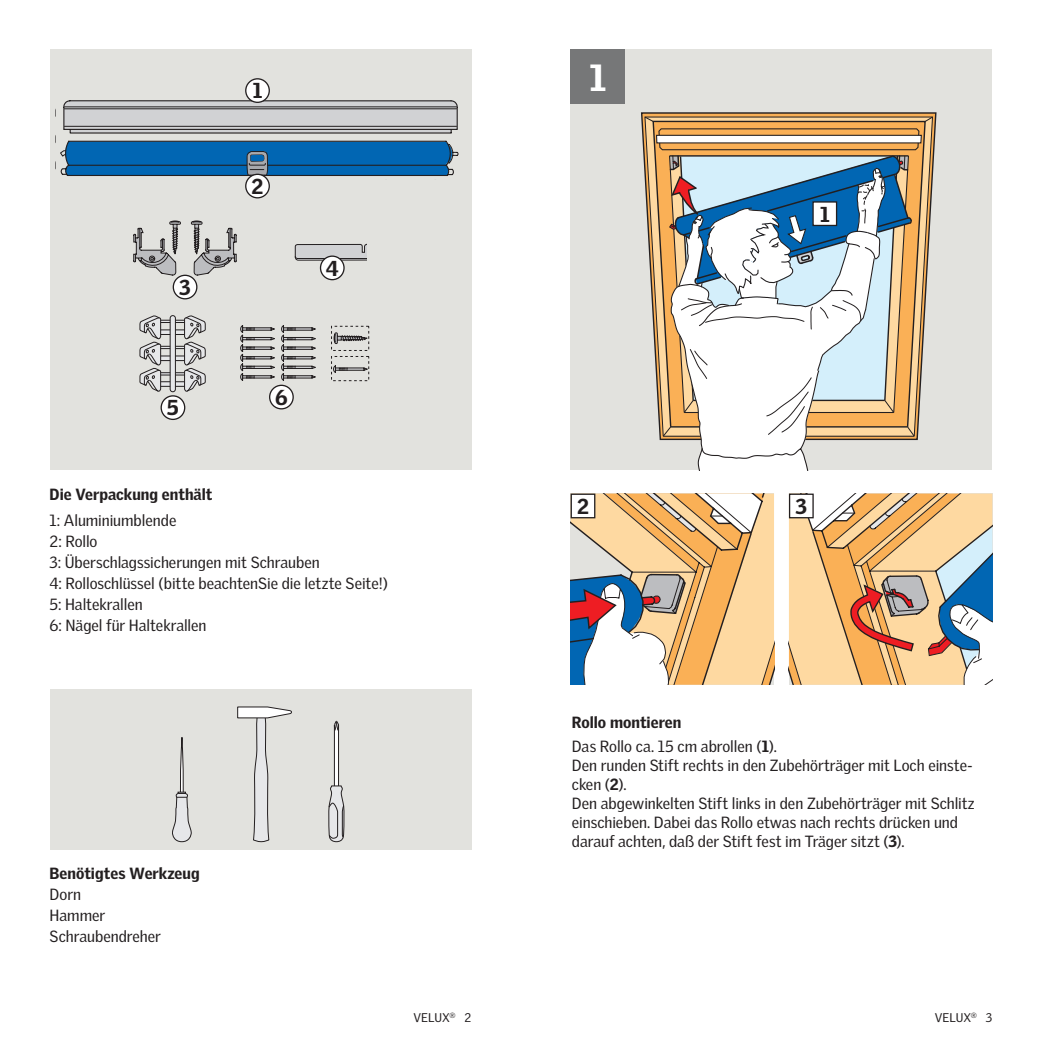
<style>
.page{position:relative;width:1042px;height:1042px;background:#fff}
.page>*{position:absolute;margin:0;border:0;box-sizing:border-box;transform-origin:0 0}
.t1{font:900 36.75px "Velux Gothic";color:#fff}
.t2{font:900 21px "Velux Gothic";color:#231f20}
.t3{font:15.75px/21px "Velux Gothic";color:#231f20}
.t4{font:900 15.75px "Velux Gothic";color:#231f20}
.t5{font:12.25px "Velux Gothic";letter-spacing:.005em;color:#231f20}
.s1{font-weight:900}
</style>
<div class="page">
<div style="left:50px;top:50px;width:421px;height:420px;background:#e2e2de"></div>
<div style="left:570px;top:50px;width:422px;height:420px;background:#e2e2de"></div>
<svg style="left:641px;top:112px;width:296px;height:62px"></svg>
<svg style="left:644px;top:136px;width:289px;height:169px"></svg>
<svg style="left:652px;top:136px;width:274px;height:282px"></svg>
<svg style="left:644px;top:116px;width:289px;height:20px"></svg>
<svg style="left:658px;top:142px;width:261px;height:328px"></svg>
<svg style="left:570px;top:493px;width:204px;height:192px"></svg>
<svg style="left:789px;top:493px;width:203px;height:192px"></svg>
<div style="left:570px;top:50px;width:55px;height:54px;background:#767778"></div>
<div style="left:789px;top:494px;width:24px;height:24px;background:#fff"></div>
<div style="left:789px;top:493px;width:25px;height:25px;border:1px solid #231f20"></div>
<div style="left:813px;top:202px;width:23px;height:23px;background:#fff"></div>
<div style="left:812px;top:201px;width:25px;height:25px;border:1px solid #231f20"></div>
<div style="left:571px;top:494px;width:24px;height:24px;background:#fff"></div>
<div style="left:570px;top:493px;width:25px;height:25px;border:1px solid #231f20"></div>
<svg style="left:60px;top:100px;width:398px;height:79px"></svg>
<svg style="left:295px;top:244px;width:71px;height:17px"></svg>
<svg style="left:162px;top:329px;width:22px;height:6px"></svg>
<svg style="left:162px;top:355px;width:22px;height:6px"></svg>
<svg style="left:162px;top:381px;width:22px;height:6px"></svg>
<div style="left:156px;top:320px;width:33px;height:3px;background:#e6e7e9;border:1px solid #231f20"></div>
<div style="left:156px;top:346px;width:33px;height:3px;background:#e6e7e9;border:1px solid #231f20"></div>
<div style="left:156px;top:372px;width:33px;height:3px;background:#e6e7e9;border:1px solid #231f20"></div>
<svg style="left:139px;top:315px;width:23px;height:77px"></svg>
<svg style="left:184px;top:315px;width:22px;height:77px"></svg>
<div style="left:170px;top:316px;width:5px;height:76px;background:#e6e7e9;border-radius:3px"></div>
<div style="left:170px;top:315px;width:6px;height:77px;border:1px solid #231f20;border-radius:3px"></div>
<svg style="left:133px;top:220px;width:49px;height:56px"></svg>
<svg style="left:190px;top:220px;width:47px;height:56px"></svg>
<svg style="left:240px;top:325px;width:129px;height:56px"></svg>
<div style="left:50px;top:689px;width:421px;height:160px;background:#e2e2de"></div>
<svg style="left:237px;top:706px;width:55px;height:136px"></svg>
<svg style="left:328px;top:721px;width:16px;height:121px"></svg>
<svg style="left:172px;top:737px;width:20px;height:105px"></svg>
<div style="left:320px;top:256px;width:24px;height:24px;background:#fff;border-radius:50%"></div>
<div style="left:320px;top:255px;width:25px;height:25px;border:1px solid #231f20;border-radius:50%"></div>
<div style="left:173px;top:275px;width:24px;height:24px;background:#fff;border-radius:50%"></div>
<div style="left:173px;top:275px;width:24px;height:24px;border:1px solid #231f20;border-radius:50%"></div>
<div style="left:161px;top:396px;width:24px;height:23px;background:#fff;border-radius:50%"></div>
<div style="left:161px;top:395px;width:24px;height:25px;border:1px solid #231f20;border-radius:50%"></div>
<div style="left:270px;top:385px;width:23px;height:24px;background:#fff;border-radius:50%"></div>
<div style="left:269px;top:385px;width:25px;height:24px;border:1px solid #231f20;border-radius:50%"></div>
<div style="left:246px;top:174px;width:23px;height:24px;background:#fff;border-radius:50%"></div>
<div style="left:245px;top:174px;width:25px;height:24px;border:1px solid #231f20;border-radius:50%"></div>
<div style="left:246px;top:79px;width:23px;height:23px;background:#fff;border-radius:50%"></div>
<div style="left:245px;top:78px;width:25px;height:25px;border:1px solid #231f20;border-radius:50%"></div>
<h2 class="t2" style="left:179px;top:271px;width:13px">3</h2>
<h2 class="t2" style="left:253px;top:74px;width:11px">1</h2>
<h2 class="t2" style="left:251px;top:170px;width:13px">2</h2>
<h2 class="t2" style="left:326px;top:252px;width:14px">4</h2>
<h1 class="t1" style="left:589px;top:49px;width:18px">1</h1>
<h2 class="t2" style="left:820px;top:198px;width:11px">1</h2>
<h2 class="t2" style="left:167px;top:391px;width:13px">5</h2>
<h2 class="t2" style="left:275px;top:381px;width:14px">6</h2>
<p class="t4" style="left:50px;top:482px;width:164px">Die Verpackung enthält</p>
<p class="t3" style="left:50px;top:508px;width:340px">1: Aluminiumblende<br>2: Rollo<br>3: Überschlagssicherungen mit Schrauben<br>4: Rolloschlüssel (bitte beachtenSie die letzte Seite!)<br>5: Haltekrallen<br>6: Nägel für Haltekrallen</p>
<h2 class="t2" style="left:577px;top:490px;width:13px">2</h2>
<h2 class="t2" style="left:795px;top:490px;width:13px">3</h2>
<p class="t4" style="left:50px;top:861px;width:152px">Benötigtes Werkzeug</p>
<p class="t3" style="left:50px;top:882px;width:113px">Dorn<br>Hammer<br>Schraubendreher</p>
<p class="t3" style="left:572px;top:709px;width:206px;line-height:23.8px"><span class="s1">Rollo montieren<br></span>Das Rollo ca. 15 cm abrollen (<span class="s1">1</span>).</p>
<p class="t3" style="left:572px;top:754px;width:404px;line-height:18.9px">Den runden Stift rechts in den Zubehörträger mit Loch einste&shy;cken (<span class="s1">2</span>).<br>Den abgewinkelten Stift links in den Zubehörträger mit Schlitz einschieben. Dabei das Rollo etwas nach rechts drücken und darauf achten, daß der Stift fest im Träger sitzt (<span class="s1">3</span>).</p>
<p class="t5" style="left:413px;top:1008px;width:59px">VELUX<sup>®</sup> 2</p>
<p class="t5" style="left:935px;top:1008px;width:59px">VELUX<sup>®</sup> 3</p>
</div>
